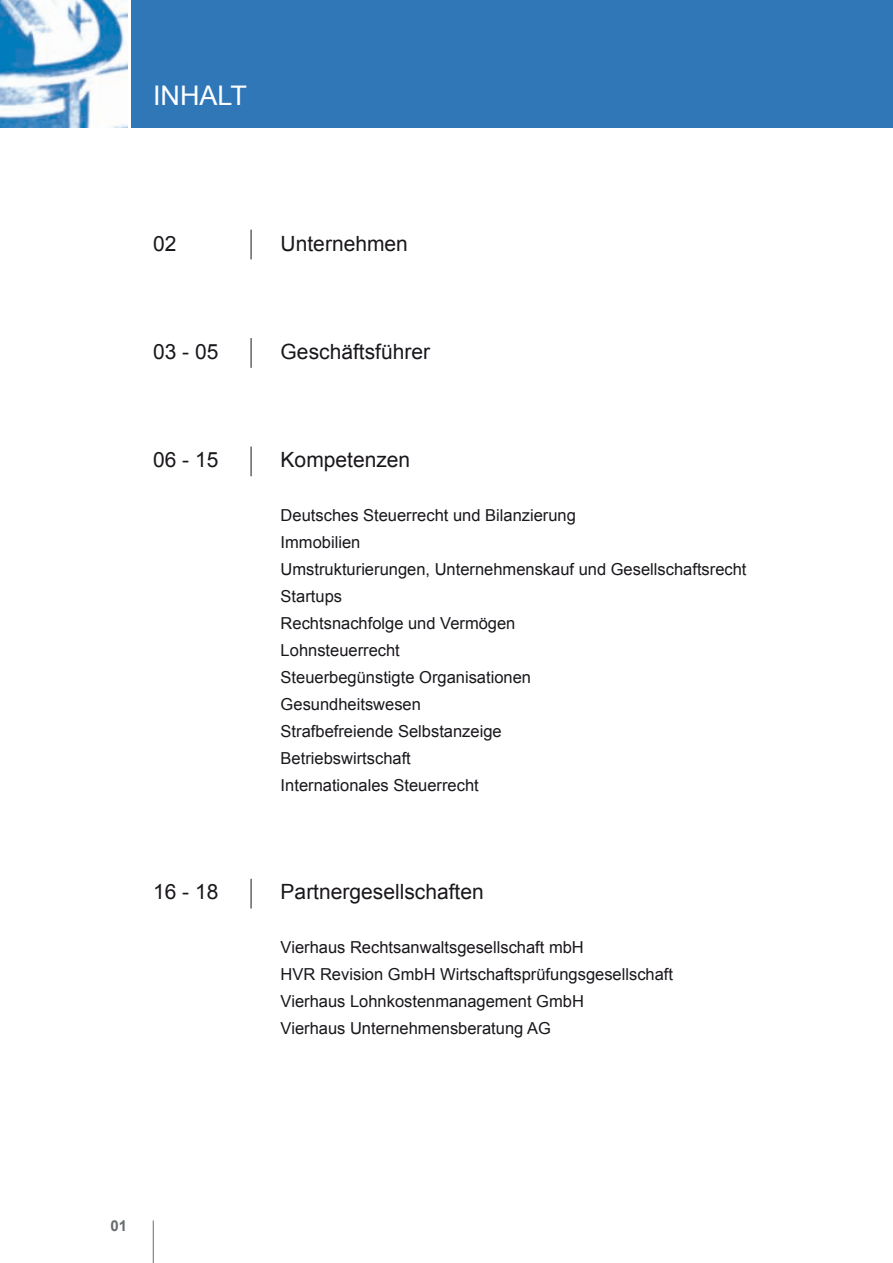
<style>
.page{position:relative;width:893px;height:1263px;background:#fff}
.page>*{position:absolute;margin:0;border:0;box-sizing:border-box;transform-origin:0 0}
.t1{font:27px "Arial";color:#fff}
.t2{font:21px "Arial";color:#1a171c}
.t3{font:16.5px/27px "Arial";color:#1a171c}
.t4{font:700 15px "Arial";color:#676d6e}
</style>
<div class="page">
<div style="left:132px;top:0;width:761px;height:128px;background:#3077b8"></div>
<img style="left:0;top:0;width:128px;height:128px">
<hr style="left:153px;top:1220px;width:1px;height:43px;background:#676d6e">
<svg style="left:251px;top:230px;width:1px;height:29px"></svg>
<hr style="left:251px;top:338px;width:1px;height:30px;background:#1a171c">
<hr style="left:251px;top:446px;width:1px;height:30px;background:#1a171c">
<svg style="left:251px;top:879px;width:1px;height:29px"></svg>
<h1 class="t1" style="left:153px;top:78px;width:96px">INHALT</h1>
<p class="t2" style="left:153px;top:230px;width:25px">02</p>
<p class="t2" style="left:281px;top:230px;width:129px">Unternehmen</p>
<p class="t2" style="left:153px;top:338px;width:67px">03 - 05</p>
<p class="t2" style="left:281px;top:338px;width:151px">Geschäftsführer</p>
<p class="t2" style="left:153px;top:446px;width:67px">06 - 15</p>
<p class="t2" style="left:281px;top:446px;width:131px">Kompetenzen</p>
<p class="t3" style="left:281px;top:502px;width:467px">Deutsches Steuerrecht und Bilanzierung<br>Immobilien<br>Umstrukturierungen, Unternehmenskauf und Gesellschaftsrecht<br>Startups<br>Rechtsnachfolge und Vermögen<br>Lohnsteuerrecht<br>Steuerbegünstigte Organisationen<br>Gesundheitswesen<br>Strafbefreiende Selbstanzeige<br>Betriebswirtschaft<br>Internationales Steuerrecht</p>
<p class="t2" style="left:153px;top:878px;width:67px">16 - 18</p>
<p class="t2" style="left:281px;top:878px;width:205px">Partnergesellschaften</p>
<p class="t3" style="left:281px;top:934px;width:394px">Vierhaus Rechtsanwaltsgesellschaft mbH<br>HVR Revision GmbH Wirtschaftsprüfungsgesellschaft Vierhaus Lohnkostenmanagement GmbH<br>Vierhaus Unternehmensberatung AG</p>
<p class="t4" style="left:111px;top:1216px;width:18px">01</p>
</div>
